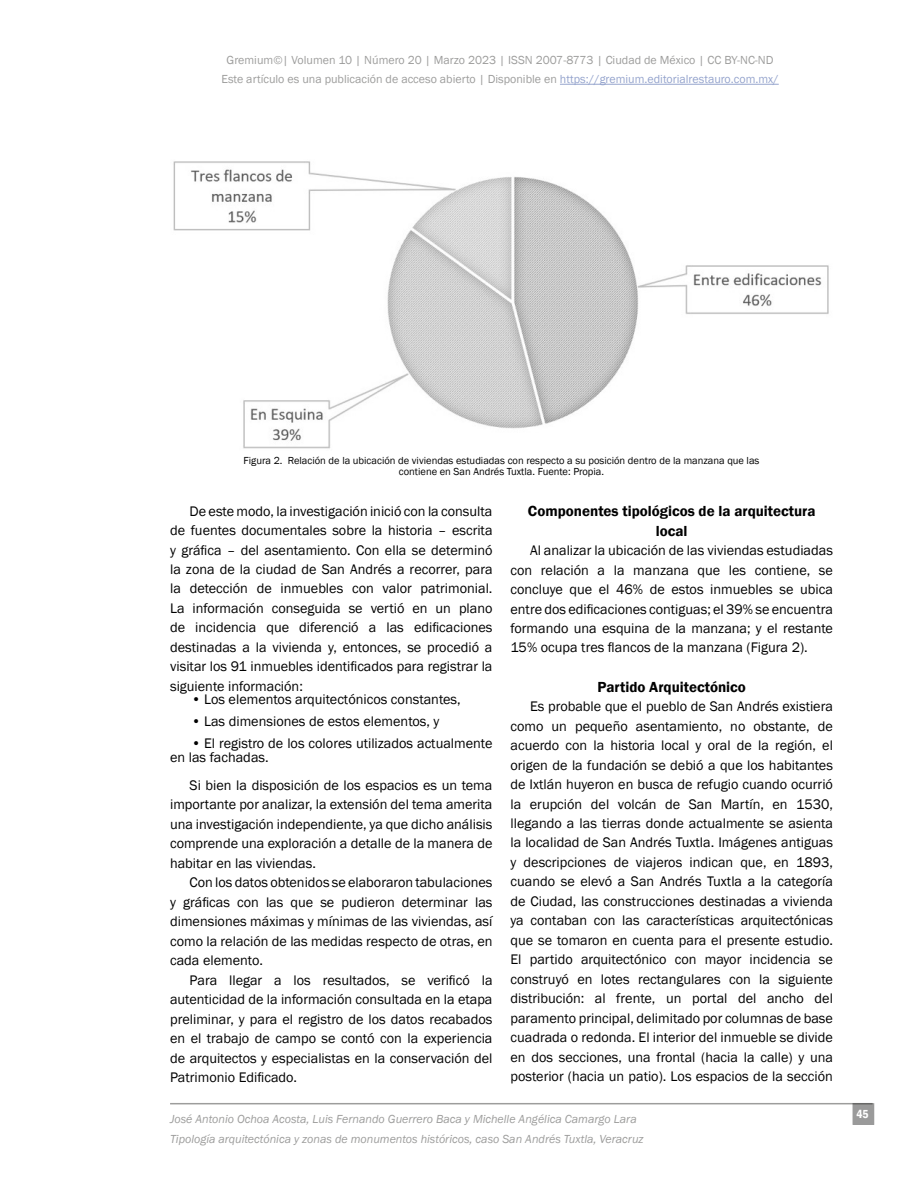
<style>
.page{position:relative;width:918px;height:1188px;background:#fff}
.page>*{position:absolute;margin:0;border:0;box-sizing:border-box;transform-origin:0 0}
.t1{font:600 15px/19.5px "Franklin Gothic";color:#000;text-align:center}
.t2{font:14.25px/19.5px "Franklin Gothic";color:#000;text-align:justify}
.t3{font:12px/19.5px "Franklin Gothic";color:#9d9d9c;text-align:center}
.t4{font:italic 12px/19.5px "Franklin Gothic";color:#9d9d9c}
.t5{font:600 condensed 12px "Franklin Gothic";color:#fff}
.t6{font:10.5px/10.5px "Franklin Gothic";color:#000;text-align:center}
.s1{color:#95a4cd}
</style>
<div class="page">
<hr style="left:560px;top:84px;width:219px;height:1px;background:#95a4cd">
<hr style="left:170px;top:1103px;width:703px;height:1px;background:#9d9d9c">
<div style="left:853px;top:1104px;width:21px;height:20px;background:#9a9a9a"></div>
<img style="left:173px;top:161px;width:656px;height:288px">
<p class="t3" style="left:221px;top:50px;width:559px">Gremium©| Volumen 10 | Número 20 | Marzo 2023 | ISSN 2007-8773 | Ciudad de México | CC BY-NC-ND<br>Este artículo es una publicación de acceso abierto | Disponible en <span class="s1">https://gremium.editorialrestauro.com.mx/</span></p>
<p class="t6" style="left:244px;top:456px;width:517px">Figura 2. Relación de la ubicación de viviendas estudiadas con respecto a su posición dentro de la manzana que las contiene en San Andrés Tuxtla. Fuente: Propia.</p>
<p class="t2" style="left:170px;top:501px;width:324px;text-indent:20px">De este modo, la investigación inició con la consulta de fuentes documentales sobre la historia – escrita y gráfica – del asentamiento. Con ella se determinó la zona de la ciudad de San Andrés a recorrer, para la detección de inmuebles con valor patrimonial.<br>La información conseguida se vertió en un plano de incidencia que diferenció a las edificaciones destinadas a la vivienda y, entonces, se procedió a visitar los 91 inmuebles identificados para registrar la siguiente información:</p>
<p class="t2" style="left:191px;top:690px;width:271px">• Los elementos arquitectónicos constantes,</p>
<p class="t2" style="left:191px;top:712px;width:250px">• Las dimensiones de estos elementos, y</p>
<p class="t2" style="left:170px;top:737px;width:324px;line-height:13.5px;text-indent:21px">• El registro de los colores utilizados actualmente en las fachadas.</p>
<p class="t2" style="left:170px;top:776px;width:324px;text-indent:20px">Si bien la disposición de los espacios es un tema importante por analizar, la extensión del tema amerita una investigación independiente, ya que dicho análisis comprende una exploración a detalle de la manera de habitar en las viviendas.</p>
<p class="t2" style="left:170px;top:873px;width:324px;text-indent:20px">Con los datos obtenidos se elaboraron tabulaciones y gráficas con las que se pudieron determinar las dimensiones máximas y mínimas de las viviendas, así como la relación de las medidas respecto de otras, en cada elemento.</p>
<p class="t2" style="left:170px;top:971px;width:324px;text-indent:20px">Para llegar a los resultados, se verificó la autenticidad de la información consultada en la etapa preliminar, y para el registro de los datos recabados en el trabajo de campo se contó con la experiencia de arquitectos y especialistas en la conservación del Patrimonio Edificado.</p>
<p class="t1" style="left:528px;top:501px;width:289px">Componentes tipológicos de la arquitectura local</p>
<p class="t2" style="left:511px;top:541px;width:324px;text-indent:20px">Al analizar la ubicación de las viviendas estudiadas con relación a la manzana que les contiene, se concluye que el 46% de estos inmuebles se ubica entre dos edificaciones contiguas; el 39% se encuentra formando una esquina de la manzana; y el restante 15% ocupa tres flancos de la manzana (Figura 2).</p>
<p class="t1" style="left:598px;top:677px;width:150px">Partido Arquitectónico</p>
<p class="t2" style="left:511px;top:697px;width:324px;text-indent:20px">Es probable que el pueblo de San Andrés existiera como un pequeño asentamiento, no obstante, de acuerdo con la historia local y oral de la región, el origen de la fundación se debió a que los habitantes de Ixtlán huyeron en busca de refugio cuando ocurrió la erupción del volcán de San Martín, en 1530, llegando a las tierras donde actualmente se asienta la localidad de San Andrés Tuxtla. Imágenes antiguas y descripciones de viajeros indican que, en 1893, cuando se elevó a San Andrés Tuxtla a la categoría de Ciudad, las construcciones destinadas a vivienda ya contaban con las características arquitectónicas que se tomaron en cuenta para el presente estudio.<br>El partido arquitectónico con mayor incidencia se construyó en lotes rectangulares con la siguiente distribución: al frente, un portal del ancho del paramento principal, delimitado por columnas de base cuadrada o redonda. El interior del inmueble se divide en dos secciones, una frontal (hacia la calle) y una posterior (hacia un patio). Los espacios de la sección</p>
<p class="t4" style="left:170px;top:1110px;width:475px">José Antonio Ochoa Acosta, Luis Fernando Guerrero Baca y Michelle Angélica Camargo Lara<br>Tipología arquitectónica y zonas de monumentos históricos, caso San Andrés Tuxtla, Veracruz</p>
<p class="t5" style="left:856px;top:1106px;width:14px">45</p>
</div>
